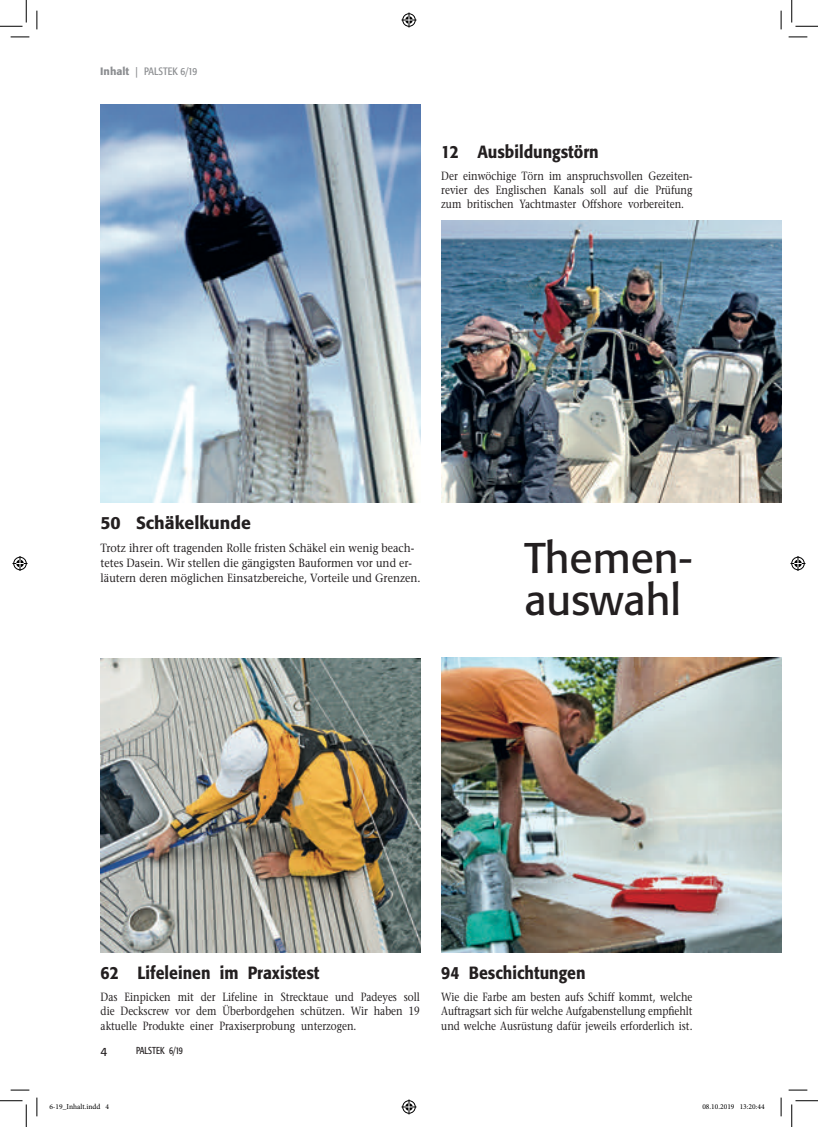
<style>
.page{position:relative;width:818px;height:1127px;background:#fff}
.page>*{position:absolute;margin:0;border:0;box-sizing:border-box;transform-origin:0 0}
.t1{font:42.5px/42.5px "Formata";color:#231f20}
.t2{font:500 17.5px "Formata";color:#231f20;scale:.9 1}
.t3{font:500 17.5px "Formata";color:#231f20}
.t4{font:11.88px/14.4px "Stone Serif";color:#231f20;text-align:justify;scale:.84 1}
.t5{font:11.88px/15px "Stone Serif";color:#231f20;scale:.9 1}
.t6{font:11.88px "Formata";color:#231f20}
.t7{font:condensed 10.62px "Formata";color:#8b8d90}
.t8{font:condensed 10px "Formata";color:#231f20;scale:.9 1}
.t9{font:7.5px "Minion Pro";color:#000}
.s1{font-weight:500;font-stretch:normal}
.s2{font-stretch:normal}
</style>
<div class="page">
<img style="left:101px;top:104px;width:319px;height:399px">
<img style="left:101px;top:658px;width:319px;height:294px">
<img style="left:441px;top:220px;width:340px;height:283px">
<img style="left:441px;top:657px;width:340px;height:295px">
<svg style="left:11px;top:36px;width:18px;height:2px"></svg>
<svg style="left:788px;top:36px;width:19px;height:2px"></svg>
<svg style="left:11px;top:1089px;width:18px;height:1px"></svg>
<svg style="left:788px;top:1089px;width:19px;height:1px"></svg>
<svg style="left:36px;top:11px;width:2px;height:18px"></svg>
<svg style="left:36px;top:1097px;width:2px;height:18px"></svg>
<svg style="left:780px;top:11px;width:2px;height:18px"></svg>
<svg style="left:780px;top:1097px;width:2px;height:18px"></svg>
<svg style="left:0;top:0;width:27px;height:27px"></svg>
<svg style="left:0;top:1100px;width:27px;height:26px"></svg>
<svg style="left:791px;top:0;width:27px;height:27px"></svg>
<svg style="left:791px;top:1100px;width:27px;height:26px"></svg>
<svg style="left:401px;top:13px;width:15px;height:15px"></svg>
<svg style="left:401px;top:1099px;width:15px;height:15px"></svg>
<svg style="left:13px;top:556px;width:15px;height:15px"></svg>
<svg style="left:790px;top:556px;width:15px;height:15px"></svg>
<p class="t7" style="left:100px;top:65px;width:98px"><span class="s1">Inhalt</span> <span class="s2">|</span> PALSTEK 6/19</p>
<h2 class="t2" style="left:441px;top:141px;width:177px">12 Ausbildungstörn</h2>
<p class="t4" style="left:441px;top:168px;width:301px">Der einwöchige Törn im anspruchsvollen Gezeiten&shy;revier des Englischen Kanals soll auf die Prüfung zum britischen Yachtmaster Offshore vorbereiten.</p>
<h2 class="t3" style="left:101px;top:512px;width:152px">50 Schäkelkunde</h2>
<p class="t5" style="left:101px;top:540px;width:357px">Trotz ihrer oft tragenden Rolle fristen Schäkel ein wenig beach&shy;tetes Dasein. Wir stellen die gängigsten Bauformen vor und er&shy;läutern deren möglichen Einsatzbereiche, Vorteile und Grenzen.</p>
<h1 class="t1" style="left:524px;top:536px;width:170px">Themen&shy;auswahl</h1>
<h2 class="t2" style="left:101px;top:961px;width:245px">62 Lifeleinen im Praxistest</h2>
<p class="t4" style="left:101px;top:989px;width:382px">Das Einpicken mit der Lifeline in Strecktaue und Padeyes soll die Deckscrew vor dem Überbordgehen schützen. Wir haben 19 aktuelle Produkte einer Praxiserprobung unterzogen.</p>
<p class="t6" style="left:101px;top:1044px;width:8px">4</p>
<p class="t8" style="left:136px;top:1044px;width:54px">PALSTEK 6/19</p>
<h2 class="t2" style="left:441px;top:961px;width:162px">94 Beschichtungen</h2>
<p class="t4" style="left:441px;top:989px;width:301px">Wie die Farbe am besten aufs Schiff kommt, welche Auftragsart sich für welche Aufgabenstellung empfiehlt und welche Ausrüstung dafür jeweils erforderlich ist.</p>
<p class="t9" style="left:49px;top:1101px;width:61px">6-19_Inhalt.indd 4</p>
<p class="t9" style="left:702px;top:1101px;width:64px">08.10.2019 13:20:44</p>
</div>
